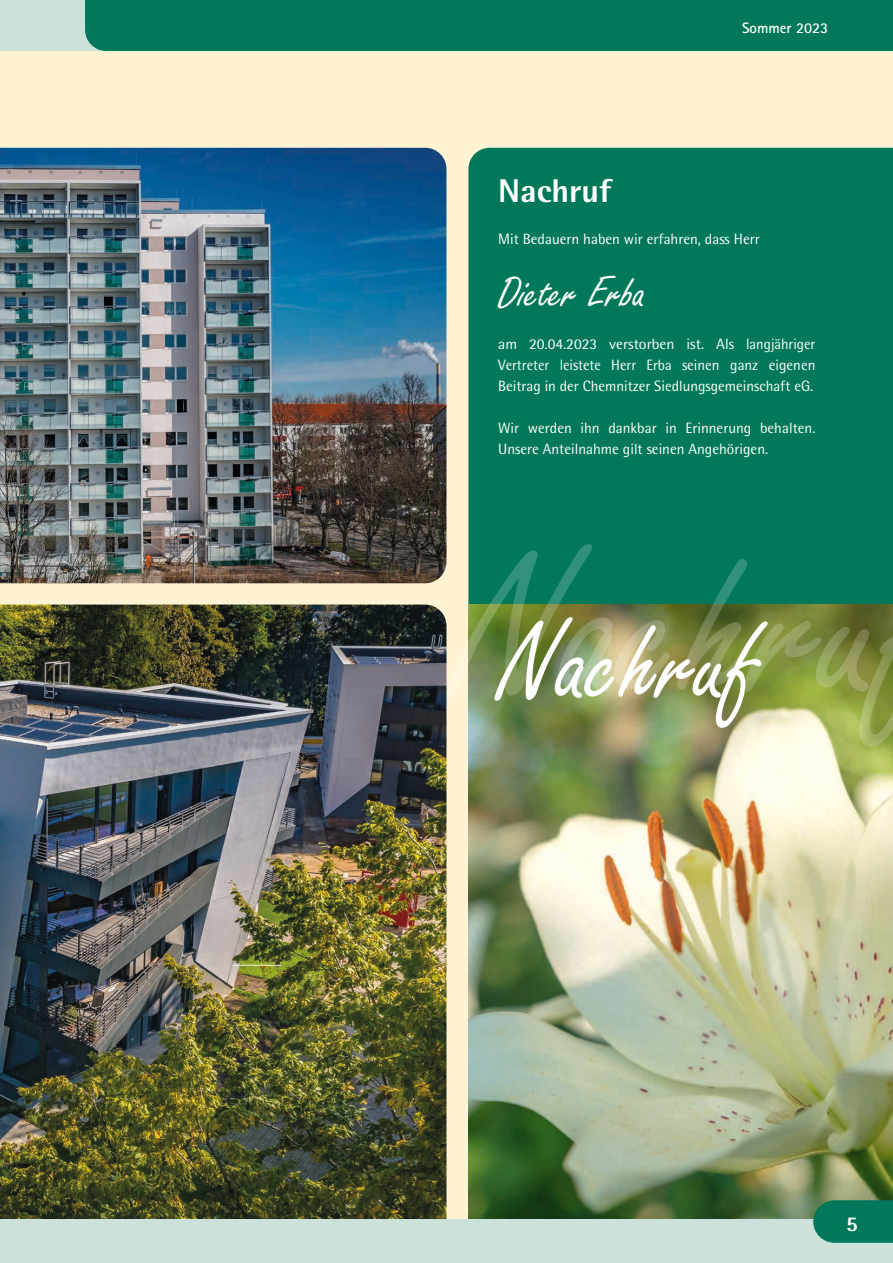
<style>
.page{position:relative;width:893px;height:1263px;background:#fff}
.page>*{position:absolute;margin:0;border:0;box-sizing:border-box;transform-origin:0 0}
.t1{font:120.15px "Freestyle Script";color:#fff}
.t2{font:46.5px "Freestyle Script";color:#fff}
.t3{font:800 33px "Rotis Semi Sans";color:#fff}
.t4{font:800 21px "Rotis Semi Sans";color:#fff}
.t5{font:15px/21px "Rotis Semi Sans";color:#fff;text-align:justify}
.t6{font:700 15px "Rotis Sans Serif";color:#fff}
</style>
<div class="page">
<div style="left:0;top:51px;width:893px;height:1168px;background:#fff3d3"></div>
<img style="left:0;top:148px;width:446px;height:435px">
<div style="left:468px;top:148px;width:425px;height:396px;background:#007859"></div>
<img style="left:0;top:604px;width:446px;height:615px">
<img style="left:468px;top:747px;width:425px;height:472px">
<img style="left:446px;top:544px;width:447px;height:203px">
<svg style="left:0;top:0;width:893px;height:51px"></svg>
<div style="left:0;top:1219px;width:893px;height:44px;background:#cde1db"></div>
<svg style="left:813px;top:1200px;width:80px;height:43px"></svg>
<p class="t6" style="left:742px;top:19px;width:88px">Sommer 2023</p>
<h3 class="t3" style="left:498px;top:170px;width:115px">Nachruf</h3>
<p class="t5" style="left:498px;top:228px;width:263px">Mit Bedauern haben wir erfahren, dass Herr</p>
<h2 class="t2" style="left:498px;top:267px;width:149px">Dieter Erba</h2>
<p class="t5" style="left:498px;top:333px;width:319px">am 20.04.2023 verstorben ist. Als langjähriger Vertreter leistete Herr Erba seinen ganz eigenen Beitrag in der Chemnitzer Siedlungsgemeinschaft eG.</p>
<p class="t5" style="left:498px;top:417px;width:319px">Wir werden ihn dankbar in Erinnerung behalten.<br>Unsere Anteilnahme gilt seinen Angehörigen.</p>
<h1 class="t1" style="left:498px;top:597px;width:262px">Nachruf</h1>
<h3 class="t4" style="left:846px;top:1210px;width:13px">5</h3>
</div>
